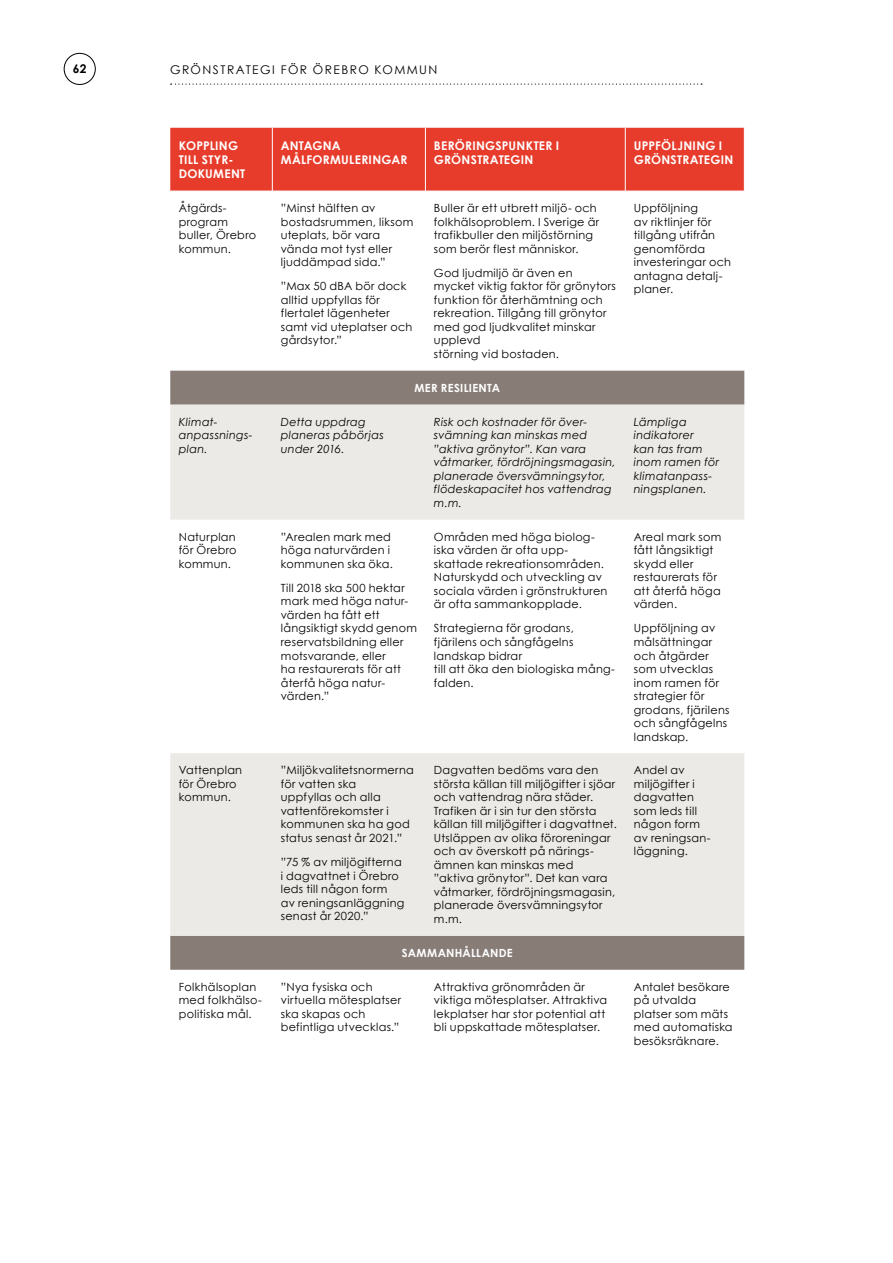
<style>
.page{position:relative;width:893px;height:1263px;background:#fff}
.page>*{position:absolute;margin:0;border:0;box-sizing:border-box;transform-origin:0 0}
.Tabellrubrik{font:700 12px/14.4px "Century Gothic";letter-spacing:.02em;color:#fff}
.t1{font:12px "Century Gothic";letter-spacing:.125em;color:#000}
.t2{font:700 12px "Century Gothic";color:#000}
.Tabellinnehåll{font:11.25px/13.5px "Century Gothic";letter-spacing:.025em;color:#000}
.Tabellinnehåll-2{font:italic 11.25px/13.5px "Century Gothic";letter-spacing:.025em;color:#000}
.Tabellinnehåll-3{font:700 11.25px "Century Gothic";letter-spacing:.025em;color:#fff}
</style>
<div class="page">
<div style="left:64px;top:53px;width:32px;height:32px;border:1px solid #000;border-radius:50%"></div>
<svg style="left:171px;top:84px;width:531px;height:1px"></svg>
<div style="left:170px;top:128px;width:574px;height:63px;background:#e73b2b"></div>
<div style="left:170px;top:371px;width:574px;height:599px;background:#887c77"></div>
<svg style="left:170px;top:405px;width:574px;height:531px;fill:#eceae6"></svg>
<hr style="left:272px;top:128px;width:1px;height:63px;background:#fff">
<hr style="left:425px;top:128px;width:1px;height:63px;background:#fff">
<hr style="left:625px;top:128px;width:1px;height:63px;background:#fff">
<p class="t2" style="left:73px;top:62px;width:15px">62</p>
<p class="t1" style="left:170px;top:62px;width:269px">GRÖNSTRATEGI FÖR ÖREBRO KOMMUN</p>
<p class="Tabellrubrik" style="left:179px;top:138px;width:68px">KOPPLING<br>TILL STYR-<br>DOKUMENT</p>
<p class="Tabellrubrik" style="left:281px;top:138px;width:128px">ANTAGNA<br>MÅLFORMULERINGAR</p>
<p class="Tabellrubrik" style="left:434px;top:138px;width:127px">BERÖRINGSPUNKTER I<br>GRÖNSTRATEGIN</p>
<p class="Tabellrubrik" style="left:634px;top:138px;width:101px">UPPFÖLJNING I<br>GRÖNSTRATEGIN</p>
<p class="Tabellinnehåll" style="left:179px;top:201px;width:79px">Åtgärds&shy;program buller, Örebro kommun.</p>
<p class="Tabellinnehåll" style="left:281px;top:201px;width:134px">”Minst hälften av bostadsrummen, liksom uteplats, bör vara vända mot tyst eller ljuddämpad sida.”</p>
<p class="Tabellinnehåll" style="left:281px;top:279px;width:133px">”Max 50 dBA bör dock alltid uppfyllas för flertalet lägenheter samt vid uteplatser och gårdsytor.”</p>
<p class="Tabellinnehåll" style="left:434px;top:201px;width:167px">Buller är ett utbrett miljö- och folkhälsoproblem. I Sverige är trafikbuller den miljöstörning som berör flest människor.</p>
<p class="Tabellinnehåll" style="left:434px;top:266px;width:184px">God ljudmiljö är även en mycket viktig faktor för grönytors funktion för återhämtning och rekreation. Tillgång till grönytor med god ljudkvalitet minskar upplevd<br>störning vid bostaden.</p>
<p class="Tabellinnehåll" style="left:634px;top:201px;width:99px">Uppföljning<br>av riktlinjer för tillgång utifrån genomförda investeringar och antagna detalj&shy;planer.</p>
<p class="Tabellinnehåll-3" style="left:414px;top:381px;width:87px">MER RESILIENTA</p>
<p class="Tabellinnehåll-2" style="left:179px;top:415px;width:75px">Klimat&shy;anpassnings&shy;plan.</p>
<p class="Tabellinnehåll-2" style="left:281px;top:415px;width:104px">Detta uppdrag planeras påbörjas under 2016.</p>
<p class="Tabellinnehåll-2" style="left:434px;top:415px;width:183px">Risk och kostnader för över&shy;svämning kan minskas med ”aktiva grönytor”. Kan vara våtmarker, fördröjningsmagasin, planerade översvämningsytor, flödeskapacitet hos vattendrag m.m.</p>
<p class="Tabellinnehåll-2" style="left:634px;top:415px;width:87px">Lämpliga indikatorer<br>kan tas fram inom ramen för klimatanpass&shy;ningsplanen.</p>
<p class="Tabellinnehåll" style="left:179px;top:530px;width:59px;text-align:justify">Naturplan för Örebro kommun.</p>
<p class="Tabellinnehåll" style="left:281px;top:530px;width:113px">”Arealen mark med höga naturvärden i kommunen ska öka.</p>
<p class="Tabellinnehåll" style="left:281px;top:581px;width:138px">Till 2018 ska 500 hektar mark med höga natur&shy;värden ha fått ett långsiktigt skydd genom reservatsbildning eller motsvarande, eller<br>ha restaurerats för att återfå höga natur&shy;värden.”</p>
<p class="Tabellinnehåll" style="left:434px;top:530px;width:175px">Områden med höga biolog&shy;iska värden är ofta upp&shy;skattade rekreationsområden.<br>Naturskydd och utveckling av sociala värden i grönstrukturen är ofta sammankopplade.</p>
<p class="Tabellinnehåll" style="left:434px;top:621px;width:182px">Strategierna för grodans, fjärilens och sångfågelns landskap bidrar<br>till att öka den biologiska mång&shy;falden.</p>
<p class="Tabellinnehåll" style="left:634px;top:530px;width:89px">Areal mark som fått långsiktigt skydd eller restaurerats för att återfå höga värden.</p>
<p class="Tabellinnehåll" style="left:634px;top:621px;width:97px">Uppföljning av målsättningar och åtgärder som utvecklas inom ramen för strategier för grodans, fjärilens och sångfågelns landskap.</p>
<p class="Tabellinnehåll" style="left:179px;top:763px;width:65px">Vattenplan för Örebro kommun.</p>
<p class="Tabellinnehåll" style="left:281px;top:763px;width:135px">”Miljökvalitetsnormerna för vatten ska<br>uppfyllas och alla vattenförekomster i kommunen ska ha god status senast år 2021.”</p>
<p class="Tabellinnehåll" style="left:281px;top:855px;width:125px">”75 % av miljögifterna i dagvattnet i Örebro leds till någon form<br>av reningsanläggning senast år 2020.”</p>
<p class="Tabellinnehåll" style="left:434px;top:763px;width:184px">Dagvatten bedöms vara den största källan till miljögifter i sjöar och vattendrag nära städer.<br>Trafiken är i sin tur den största källan till miljögifter i dagvattnet.<br>Utsläppen av olika föroreningar och av överskott på närings&shy;ämnen kan minskas med<br>”aktiva grönytor”. Det kan vara våtmarker, fördröjningsmagasin, planerade översvämningsytor m.m.</p>
<p class="Tabellinnehåll" style="left:634px;top:763px;width:78px">Andel av miljögifter i dagvatten som leds till någon form av reningsan&shy;läggning.</p>
<p class="Tabellinnehåll-3" style="left:402px;top:946px;width:112px">SAMMANHÅLLANDE</p>
<p class="Tabellinnehåll" style="left:179px;top:980px;width:84px">Folkhälsoplan med folkhälso&shy;politiska mål.</p>
<p class="Tabellinnehåll" style="left:281px;top:980px;width:122px">”Nya fysiska och virtuella mötesplatser ska skapas och befintliga utvecklas.”</p>
<p class="Tabellinnehåll" style="left:434px;top:980px;width:175px">Attraktiva grönområden är viktiga mötesplatser. Attraktiva lekplatser har stor potential att bli uppskattade mötesplatser.</p>
<p class="Tabellinnehåll" style="left:634px;top:980px;width:100px">Antalet besökare på utvalda platser som mäts med automatiska besöksräknare.</p>
</div>
